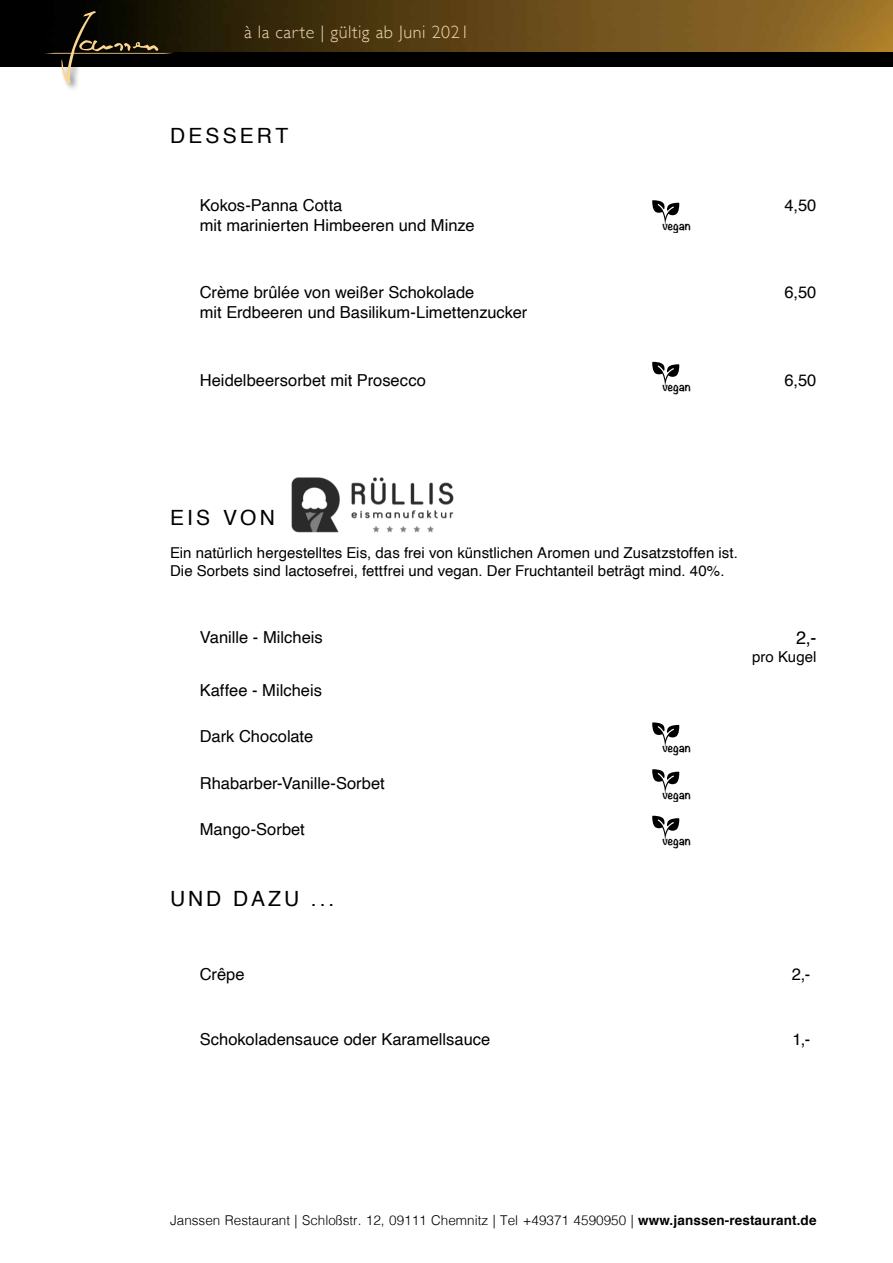
<style>
.page{position:relative;width:893px;height:1263px;background:#fff}
.page>*{position:absolute;margin:0;border:0;box-sizing:border-box;transform-origin:0 0}
.t1{font:21px "Helvetica";letter-spacing:.145em;color:#000}
.t2{font:300 18px "Gill Sans";letter-spacing:.03em;color:#f3d6b1}
.t3{font:18px "Helvetica";color:#000}
.t4{font:16.5px/19.8px "Helvetica";color:#000}
.t5{font:15px/18px "Helvetica";letter-spacing:.005em;color:#000}
.t6{font:300 13.5px "Helvetica";color:#000}
.t7{font:700 11.4px "Noteworthy";letter-spacing:-.01em;color:#000}
.s1{font-weight:700}
</style>
<div class="page">
<img style="left:0;top:0;width:893px;height:52px">
<div style="left:0;top:52px;width:893px;height:14px;background:#000"></div>
<div style="left:44px;top:9px;width:138px;height:83px;background:#000;opacity:.5"></div>
<svg style="left:44px;top:11px;width:130px;height:72px"></svg>
<svg style="left:652px;top:200px;width:27px;height:25px"></svg>
<svg style="left:652px;top:362px;width:27px;height:25px"></svg>
<svg style="left:652px;top:722px;width:27px;height:25px"></svg>
<svg style="left:652px;top:769px;width:27px;height:25px"></svg>
<svg style="left:652px;top:816px;width:27px;height:25px"></svg>
<img style="left:291px;top:477px;width:163px;height:56px">
<p class="t2" style="left:244px;top:18px;width:227px">à la carte | gültig ab Juni 2021</p>
<p class="t1" style="left:170px;top:120px;width:120px">DESSERT</p>
<p class="t4" style="left:200px;top:196px;width:276px">Kokos-Panna Cotta<br>mit marinierten Himbeeren und Minze</p>
<p class="t4" style="left:784px;top:196px;width:33px">4,50</p>
<p class="t7" style="left:662px;top:215px;width:30px">vegan</p>
<p class="t4" style="left:200px;top:283px;width:329px">Crème brûlée von weißer Schokolade<br>mit Erdbeeren und Basilikum-Limettenzucker</p>
<p class="t4" style="left:784px;top:283px;width:34px">6,50</p>
<p class="t4" style="left:200px;top:371px;width:228px">Heidelbeersorbet mit Prosecco</p>
<p class="t4" style="left:784px;top:371px;width:34px">6,50</p>
<p class="t7" style="left:662px;top:377px;width:30px">vegan</p>
<p class="t1" style="left:170px;top:501px;width:106px">EIS VON</p>
<p class="t5" style="left:170px;top:544px;width:569px">Ein natürlich hergestelltes Eis, das frei von künstlichen Aromen und Zusatzstoffen ist.<br>Die Sorbets sind lactosefrei, fettfrei und vegan. Der Fruchtanteil beträgt mind. 40%.</p>
<p class="t4" style="left:200px;top:628px;width:124px">Vanille - Milcheis</p>
<p class="t3" style="left:796px;top:624px;width:22px">2,-</p>
<p class="t5" style="left:752px;top:649px;width:66px">pro Kugel</p>
<p class="t4" style="left:200px;top:681px;width:124px">Kaffee - Milcheis</p>
<p class="t4" style="left:200px;top:727px;width:115px">Dark Chocolate</p>
<p class="t4" style="left:200px;top:774px;width:186px">Rhabarber-Vanille-Sorbet</p>
<p class="t4" style="left:200px;top:820px;width:106px">Mango-Sorbet</p>
<p class="t7" style="left:662px;top:737px;width:30px">vegan</p>
<p class="t7" style="left:662px;top:784px;width:30px">vegan</p>
<p class="t7" style="left:662px;top:830px;width:30px">vegan</p>
<p class="t1" style="left:170px;top:883px;width:166px">UND DAZU ...</p>
<p class="t4" style="left:200px;top:965px;width:46px">Crêpe</p>
<p class="t4" style="left:792px;top:965px;width:20px">2,-</p>
<p class="t4" style="left:200px;top:1030px;width:292px">Schokoladensauce oder Karamellsauce</p>
<p class="t4" style="left:793px;top:1030px;width:19px">1,-</p>
<p class="t6" style="left:170px;top:1208px;width:648px">Janssen Restaurant | Schloßstr. 12, 09111 Chemnitz | Tel +49371 4590950 | <span class="s1">www.janssen-restaurant.de</span></p>
</div>
